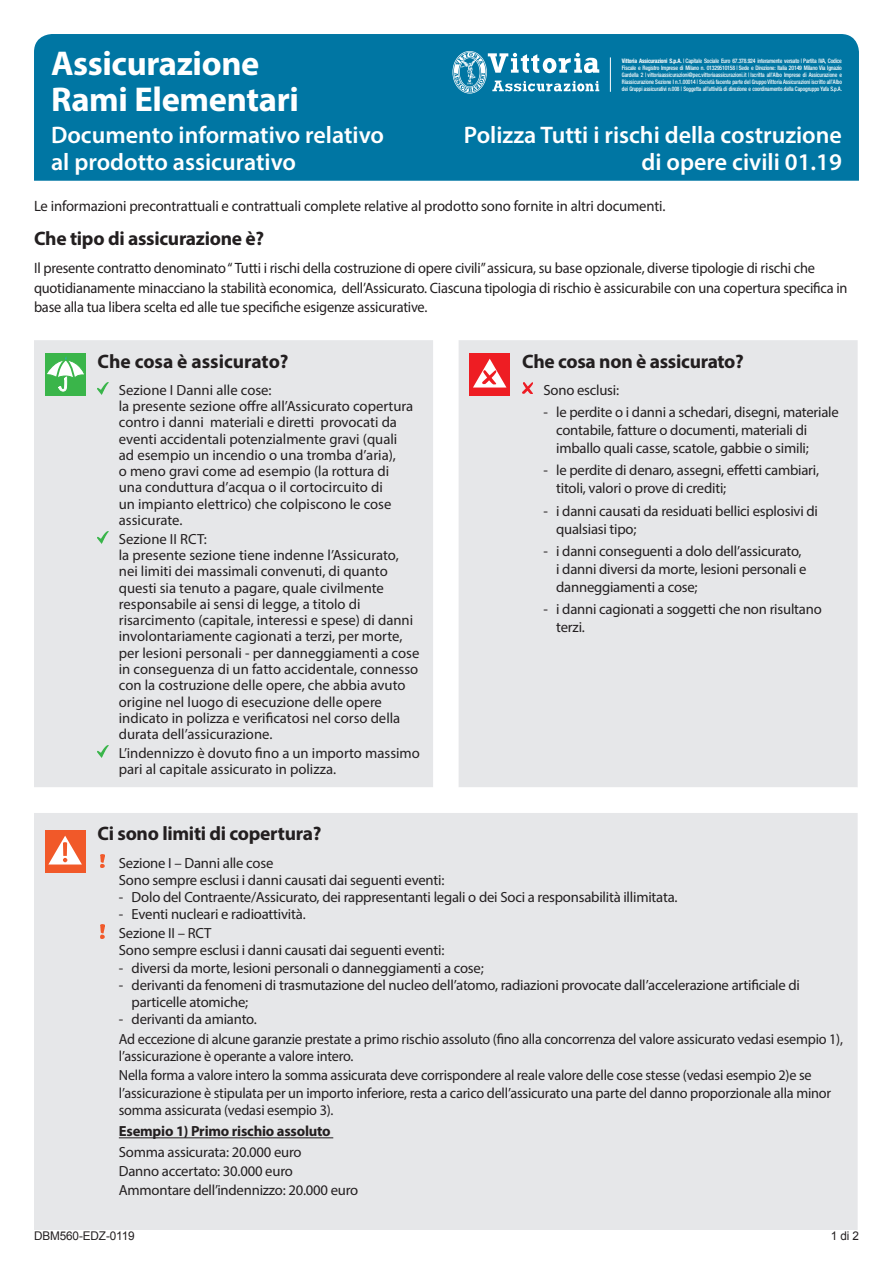
<style>
.page{position:relative;width:893px;height:1263px;background:#fff}
.page>*{position:absolute;margin:0;border:0;box-sizing:border-box;transform-origin:0 0}
.t1{font:700 34.5px/36px "Myriad Pro";letter-spacing:-.01em;color:#fff}
.t2{font:600 24px/27px "Myriad Pro";color:#fff;text-align:right}
.t3{font:700 19.5px "Myriad Pro";letter-spacing:-.015em;color:#231f20}
.t4{font:15px/19.5px "Myriad Pro";letter-spacing:-.015em;color:#231f20;scale:.96 1}
.t5{font:15px "Myriad Pro";letter-spacing:-.015em;color:#231f20}
.t6{font:14.7px/16.2px "Myriad Pro";letter-spacing:-.015em;color:#231f20}
.t7{font:700 14.7px "Myriad Pro";letter-spacing:-.015em;color:#231f20}
.t8{font:12px "Arial";letter-spacing:-.01em;color:#231f20}
.t9{font:500 condensed 6.15px/7.1px "Helvetica Neue";letter-spacing:-.02em;color:#fff;text-align:justify;scale:.94 1}
.s1{font-family:"Helvetica Neue LT Std";font-weight:700}
</style>
<div class="page">
<div style="left:34px;top:34px;width:825px;height:147px;background:#0076a3"></div>
<svg style="left:452px;top:51px;width:147px;height:43px"></svg>
<hr style="left:610px;top:57px;width:1px;height:35px;background:#fff">
<div style="left:34px;top:340px;width:824px;height:890px;background:#e6e7e9"></div>
<svg style="left:34px;top:787px;width:824px;height:26px"></svg>
<div style="left:45px;top:353px;width:41px;height:43px;background:#3ab54a"></div>
<svg style="left:47px;top:356px;width:37px;height:35px"></svg>
<svg style="left:98px;top:383px;width:10px;height:12px"></svg>
<svg style="left:98px;top:532px;width:10px;height:12px"></svg>
<svg style="left:98px;top:746px;width:10px;height:12px"></svg>
<div style="left:469px;top:353px;width:41px;height:43px;background:#ee1d23"></div>
<svg style="left:473px;top:359px;width:33px;height:28px"></svg>
<svg style="left:522px;top:383px;width:11px;height:11px"></svg>
<div style="left:45px;top:830px;width:41px;height:42px;background:#f15929"></div>
<svg style="left:48px;top:836px;width:34px;height:28px"></svg>
<hr style="left:119px;top:1137px;width:214px;height:1px;background:#231f20">
<svg style="left:101px;top:854px;width:3px;height:13px"></svg>
<svg style="left:101px;top:925px;width:3px;height:13px"></svg>
<h1 class="t1" style="left:51px;top:44px;width:249px">Assicurazione<br>Rami Elementari</h1>
<h2 class="t2" style="left:51px;top:121px;width:335px;text-align:left">Documento informativo relativo al prodotto assicurativo</h2>
<p class="t9" style="left:622px;top:57px;width:236px"><span class="s1">Vittoria Assicurazioni S.p.A.</span> | Capitale Sociale Euro 67.378.924 interamente versato | Partita IVA, Codice Fiscale e Registro Imprese di Milano n. 01329510158 | Sede e Direzione: Italia 20149 Milano Via Ignazio Gardella 2 | vittoriaassicurazioni@pec.vittoriaassicurazioni.it | Iscritta all’Albo Imprese di Assicurazione e Riassicurazione Sezione I n.1.00014 | Società facente parte del Gruppo Vittoria Assicurazioni iscritto all’Albo dei Gruppi assicurativi n.008 | Soggetta all’attività di direzione e coordinamento della Capogruppo Yafa S.p.A.</p>
<h2 class="t2" style="left:464px;top:121px;width:380px">Polizza Tutti i rischi della costruzione di opere civili 01.19</h2>
<p class="t5" style="left:34px;top:197px;width:633px">Le informazioni precontrattuali e contrattuali complete relative al prodotto sono fornite in altri documenti.</p>
<h3 class="t3" style="left:34px;top:226px;width:232px">Che tipo di assicurazione è?</h3>
<p class="t4" style="left:34px;top:258px;width:849px">Il presente contratto denominato “ Tutti i rischi della costruzione di opere civili” assicura, su base opzionale, diverse tipologie di rischi che quotidianamente minacciano la stabilità economica, dell’Assicurato. Ciascuna tipologia di rischio è assicurabile con una copertura specifica in base alla tua libera scelta ed alle tue specifiche esigenze assicurative.</p>
<h3 class="t3" style="left:98px;top:348px;width:193px">Che cosa è assicurato?</h3>
<p class="t6" style="left:119px;top:382px;width:296px">Sezione I Danni alle cose:<br>la presente sezione offre all’Assicurato copertura contro i danni materiali e diretti provocati da eventi accidentali potenzialmente gravi (quali ad esempio un incendio o una tromba d’aria),<br>o meno gravi come ad esempio (la rottura di una conduttura d’acqua o il cortocircuito di<br>un impianto elettrico) che colpiscono le cose assicurate.</p>
<p class="t6" style="left:119px;top:530px;width:302px">Sezione II RCT:<br>la presente sezione tiene indenne l’Assicurato, nei limiti dei massimali convenuti, di quanto questi sia tenuto a pagare, quale civilmente responsabile ai sensi di legge, a titolo di risarcimento (capitale, interessi e spese) di danni involontariamente cagionati a terzi, per morte, per lesioni personali - per danneggiamenti a cose in conseguenza di un fatto accidentale, connesso con la costruzione delle opere, che abbia avuto origine nel luogo di esecuzione delle opere indicato in polizza e verificatosi nel corso della durata dell’assicurazione.</p>
<p class="t6" style="left:119px;top:745px;width:303px">L’indennizzo è dovuto fino a un importo massimo pari al capitale assicurato in polizza.</p>
<h3 class="t3" style="left:522px;top:348px;width:223px">Che cosa non è assicurato?</h3>
<p class="t6" style="left:543px;top:382px;width:77px">Sono esclusi:</p>
<p class="t6" style="left:556px;top:403px;width:284px;line-height:18px;text-indent:-13px">- le perdite o i danni a schedari, disegni, materiale contabile, fatture o documenti, materiali di imballo quali casse, scatole, gabbie o simili;</p>
<p class="t6" style="left:556px;top:461px;width:265px;line-height:18px;text-indent:-13px">- le perdite di denaro, assegni, effetti cambiari, titoli, valori o prove di crediti;</p>
<p class="t6" style="left:556px;top:501px;width:263px;line-height:18px;text-indent:-13px">- i danni causati da residuati bellici esplosivi di qualsiasi tipo;</p>
<p class="t6" style="left:556px;top:542px;width:252px;line-height:18px;text-indent:-13px">- i danni conseguenti a dolo dell’assicurato, i danni diversi da morte, lesioni personali e danneggiamenti a cose;</p>
<p class="t6" style="left:556px;top:600px;width:267px;line-height:18px;text-indent:-13px">- i danni cagionati a soggetti che non risultano terzi.</p>
<h3 class="t3" style="left:98px;top:821px;width:225px">Ci sono limiti di copertura?</h3>
<p class="t6" style="left:119px;top:854px;width:327px;line-height:17.2px">Sezione I – Danni alle cose<br>Sono sempre esclusi i danni causati dai seguenti eventi:</p>
<p class="t6" style="left:119px;top:889px;width:560px">- Dolo del Contraente/Assicurato, dei rappresentanti legali o dei Soci a responsabilità illimitata.</p>
<p class="t6" style="left:119px;top:905px;width:188px;line-height:18.8px">- Eventi nucleari e radioattività.<br>Sezione II – RCT</p>
<p class="t6" style="left:119px;top:942px;width:327px">Sono sempre esclusi i danni causati dai seguenti eventi:</p>
<p class="t6" style="left:119px;top:959px;width:366px">- diversi da morte, lesioni personali o danneggiamenti a cose;</p>
<p class="t6" style="left:132px;top:976px;width:670px;line-height:17.2px;text-indent:-13px">- derivanti da fenomeni di trasmutazione del nucleo dell’atomo, radiazioni provocate dall’accelerazione artificiale di particelle atomiche;</p>
<p class="t6" style="left:119px;top:1009px;width:726px;line-height:19.4px">- derivanti da amianto.<br>Ad eccezione di alcune garanzie prestate a primo rischio assoluto (fino alla concorrenza del valore assicurato vedasi esempio 1),</p>
<p class="t6" style="left:119px;top:1046px;width:694px;line-height:19.4px">l’assicurazione è operante a valore intero.<br>Nella forma a valore intero la somma assicurata deve corrispondere al reale valore delle cose stesse (vedasi esempio 2)e se</p>
<p class="t6" style="left:119px;top:1084px;width:714px;line-height:17.2px">l’assicurazione è stipulata per un importo inferiore, resta a carico dell’assicurato una parte del danno proporzionale alla minor somma assicurata (vedasi esempio 3).</p>
<p class="t7" style="left:119px;top:1122px;width:213px">Esempio 1) Primo rischio assoluto</p>
<p class="t6" style="left:119px;top:1143px;width:241px;line-height:18.8px">Somma assicurata: 20.000 euro<br>Danno accertato: 30.000 euro<br>Ammontare dell’indennizzo: 20.000 euro</p>
<p class="t8" style="left:34px;top:1228px;width:102px">DBM560-EDZ-0119</p>
<p class="t8" style="left:831px;top:1228px;width:30px">1 di 2</p>
</div>
